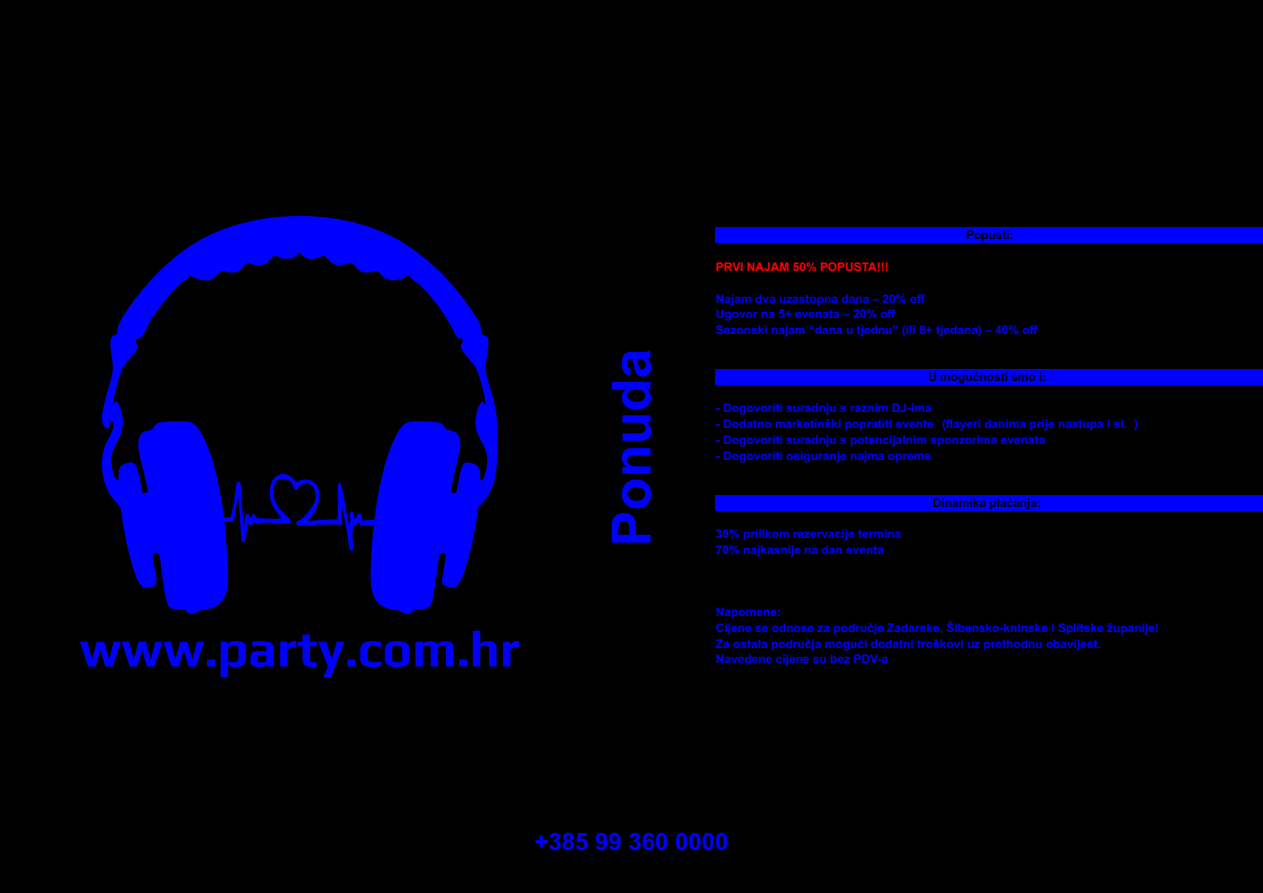
<style>
.page{position:relative;width:1263px;height:893px;background:#000}
.page>*{position:absolute;margin:0;border:0;box-sizing:border-box;transform-origin:0 0}
.t1{font:700 54px "Arial";color:#00f}
.t2{font:700 24px "Arial";color:#00f}
.t3{font:700 12px/15.6px "Arial";color:#00f}
.t4{font:700 12px "Arial";color:#000}
.t5{font:700 12px "Arial";color:#f00}
</style>
<div class="page">
<div style="left:715px;top:227px;width:548px;height:16px;background:#00f"></div>
<div style="left:715px;top:369px;width:548px;height:16px;background:#00f"></div>
<div style="left:715px;top:495px;width:548px;height:15px;background:#00f"></div>
<svg style="left:80px;top:215px;width:439px;height:462px"></svg>
<h1 class="t1" style="left:611px;top:547px;width:200px;rotate:-90deg">Ponuda</h1>
<p class="t5" style="left:716px;top:262px;width:174px">PRVI NAJAM 50% POPUSTA!!!</p>
<p class="t4" style="left:966px;top:231px;width:49px">Popusti:</p>
<p class="t3" style="left:716px;top:292px;width:323px">Najam dva uzastopna dana – 20% off<br>Ugovor na 5+ evenata – 20% off<br>Sezonski najam “dana u tjednu” (ili 8+ tjedana) – 40% off</p>
<p class="t4" style="left:928px;top:372px;width:120px">U mogućnosti smo i:</p>
<p class="t3" style="left:716px;top:401px;width:217px">- Dogovoriti suradnju s raznim DJ-ima</p>
<p class="t3" style="left:716px;top:417px;width:424px">- Dodatno marketinški popratiti evente (flayeri danima prije nastupa i sl. )</p>
<p class="t3" style="left:716px;top:433px;width:331px">- Dogovoriti suradnju s potencijalnim sponzorima evenata</p>
<p class="t3" style="left:716px;top:449px;width:217px">- Dogovoriti osiguranje najma opreme</p>
<p class="t4" style="left:933px;top:498px;width:110px">Dinamika plaćanja:</p>
<p class="t3" style="left:716px;top:527px;width:187px">30% prilikom rezervacije termina<br>70% najkasnije na dan eventa</p>
<p class="t3" style="left:716px;top:605px;width:444px">Napomene:<br>Cijene se odnose za područje Zadarske, Šibensko-kninske i Splitske županije!<br>Za ostala područja mogući dodatni troškovi uz prethodnu obavijest.<br>Navedene cijene su bez PDV-a</p>
<h2 class="t2" style="left:534px;top:833px;width:196px">+385 99 360 0000</h2>
</div>
